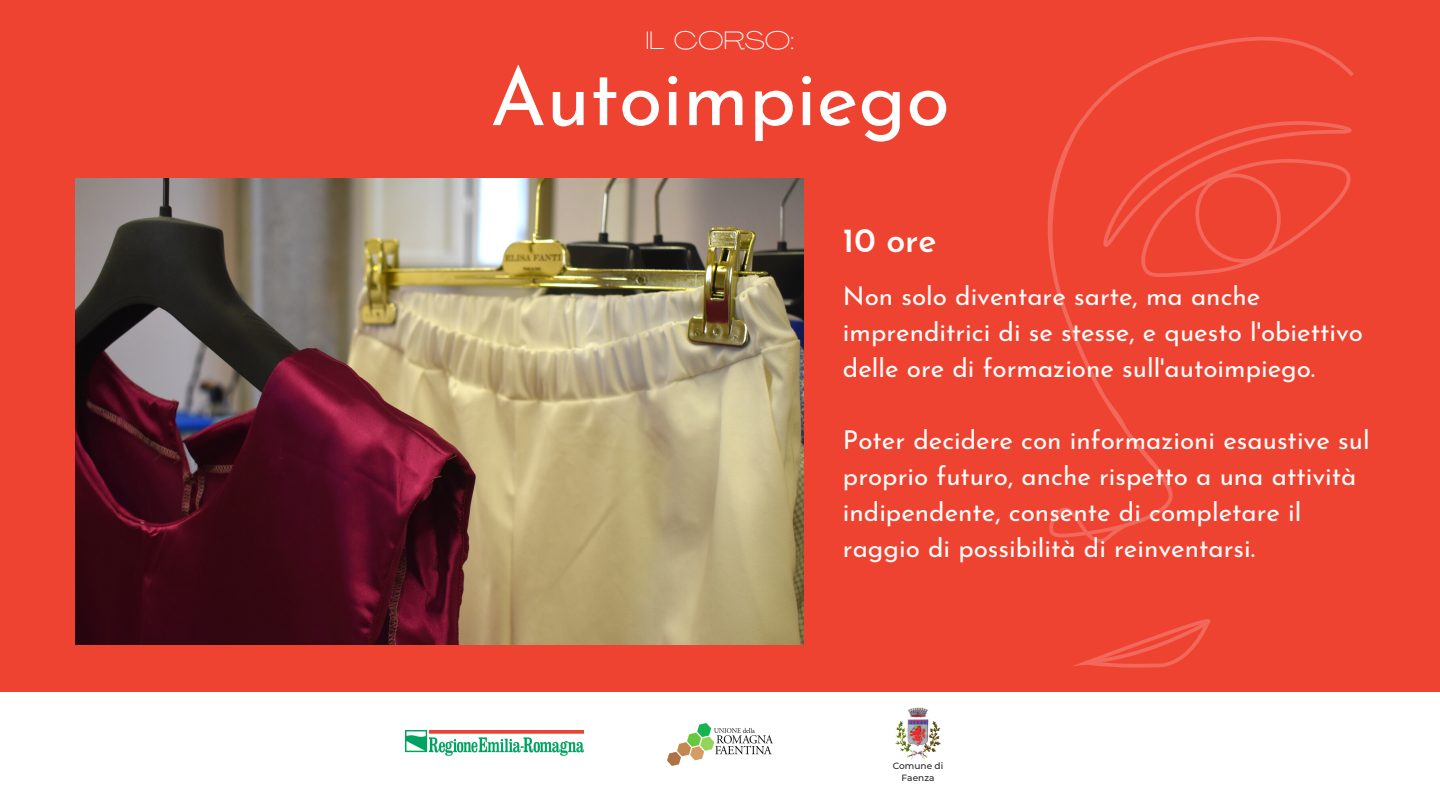
<style>
.page{position:relative;width:1440px;height:810px;background:#ef4332}
.page>*{position:absolute;margin:0;border:0;box-sizing:border-box;transform-origin:0 0}
.t1{font:80px "Josefin Sans";color:#fff}
.t2{font:600 34px "Josefin Sans";color:#fffdfb}
.t3{font:26px/36px "Josefin Sans";color:#fffdfb}
.t4{font:100 25px "Agrandir Grand";color:#fff}
.t5{font:500 9px/12px "Montserrat";color:#222;text-align:center}
</style>
<div class="page">
<div style="left:0;top:692px;width:1440px;height:118px;background:#fff"></div>
<img style="left:895px;top:707px;width:46px;height:53px">
<img style="left:667px;top:724px;width:106px;height:42px">
<img style="left:405px;top:731px;width:178px;height:25px">
<svg style="left:1048px;top:36px;width:306px;height:507px"></svg>
<svg style="left:1073px;top:619px;width:138px;height:49px"></svg>
<svg style="left:1102px;top:120px;width:252px;height:157px"></svg>
<img style="left:76px;top:179px;width:727px;height:466px">
<p class="t4" style="left:646px;top:31px;width:150px">IL CORSO:</p>
<h1 class="t1" style="left:490px;top:65px;width:461px">Autoimpiego</h1>
<h2 class="t2" style="left:843px;top:226px;width:95px">10 ore</h2>
<p class="t3" style="left:843px;top:280px;width:522px">Non solo diventare sarte, ma anche imprenditrici di se stesse, e questo l'obiettivo delle ore di formazione sull'autoimpiego.</p>
<p class="t3" style="left:843px;top:424px;width:528px">Poter decidere con informazioni esaustive sul proprio futuro, anche rispetto a una attività indipendente, consente di completare il raggio di possibilità di reinventarsi.</p>
<p class="t5" style="left:893px;top:759px;width:52px">Comune di<br>Faenza</p>
</div>
